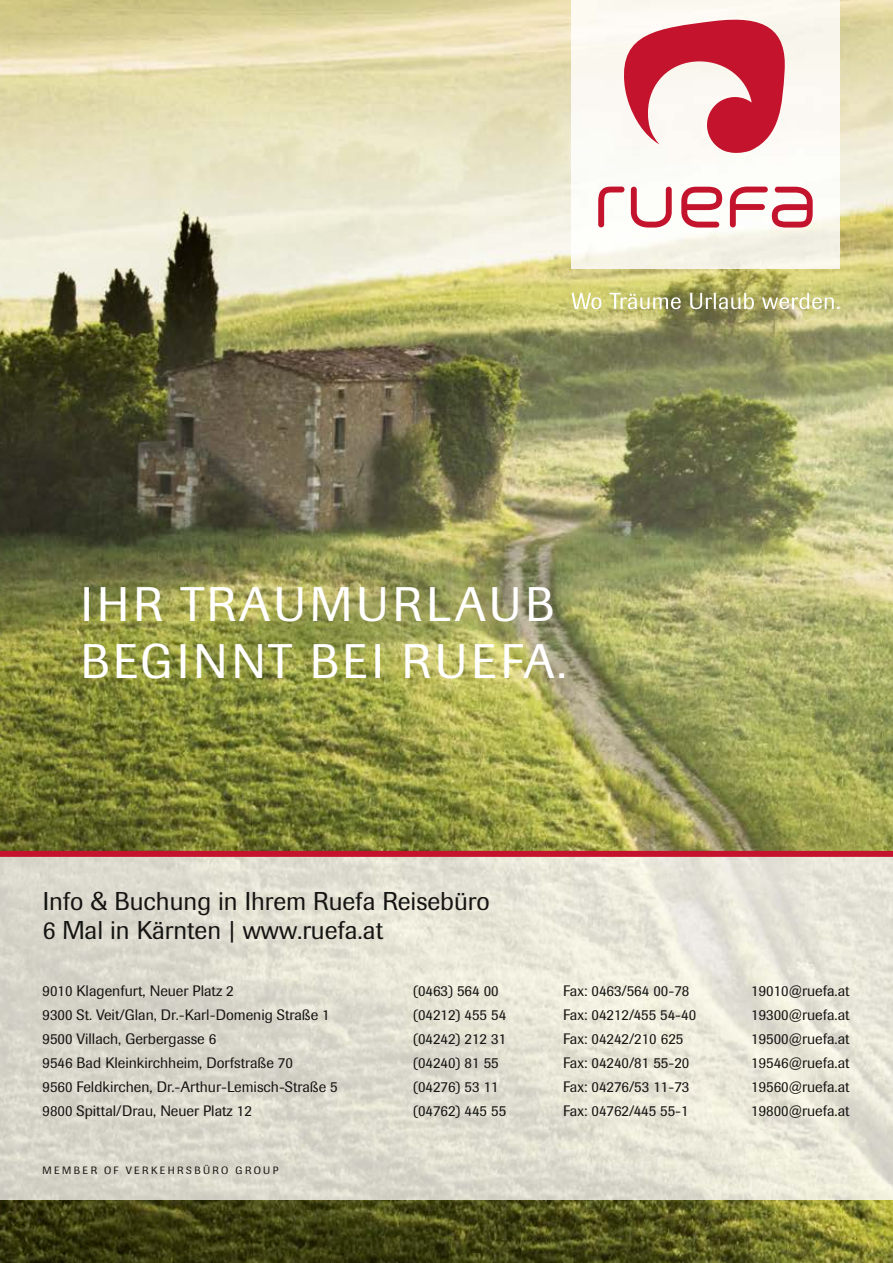
<style>
.page{position:relative;width:893px;height:1263px;background:#fff}
.page>*{position:absolute;margin:0;border:0;box-sizing:border-box;transform-origin:0 0}
.t1{font:48px/57px "Imago";letter-spacing:.09em;color:#fff}
.t2{font:25.5px/28.5px "Imago";color:#141412}
.t3{font:15px "Imago";color:#141412}
.t4{font:10.5px "Imago";letter-spacing:.24em;color:#141412}
</style>
<div class="page">
<img style="left:0;top:0;width:893px;height:1263px">
<img style="left:0;top:857px;width:893px;height:342px">
<svg style="left:571px;top:293px;width:268px;height:16px;background:#c2c18a"></svg>
<img style="left:571px;top:0;width:268px;height:268px">
<svg style="left:620px;top:15px;width:167px;height:138px"></svg>
<svg style="left:598px;top:187px;width:215px;height:41px"></svg>
<div style="left:0;top:851px;width:893px;height:6px;background:#c4142d"></div>
<h1 class="t1" style="left:81px;top:576px;width:487px">IHR TRAUMURLAUB<br>BEGINNT BEI RUEFA.</h1>
<h2 class="t2" style="left:43px;top:887px;width:448px">Info &amp; Buchung in Ihrem Ruefa Reisebüro<br>6 Mal in Kärnten | www.ruefa.at</h2>
<p class="t3" style="left:43px;top:981px;width:193px">9010 Klagenfurt, Neuer Platz 2</p>
<p class="t3" style="left:413px;top:981px;width:87px">(0463) 564 00</p>
<p class="t3" style="left:563px;top:981px;width:128px">Fax: 0463/564 00-78</p>
<p class="t3" style="left:751px;top:981px;width:100px">19010@ruefa.at</p>
<p class="t3" style="left:43px;top:1005px;width:289px">9300 St. Veit/Glan, Dr.-Karl-Domenig Straße 1</p>
<p class="t3" style="left:413px;top:1005px;width:95px">(04212) 455 54</p>
<p class="t3" style="left:563px;top:1005px;width:135px">Fax: 04212/455 54-40</p>
<p class="t3" style="left:751px;top:1005px;width:100px">19300@ruefa.at</p>
<p class="t3" style="left:43px;top:1029px;width:175px">9500 Villach, Gerbergasse 6</p>
<p class="t3" style="left:413px;top:1029px;width:95px">(04242) 212 31</p>
<p class="t3" style="left:563px;top:1029px;width:122px">Fax: 04242/210 625</p>
<p class="t3" style="left:751px;top:1029px;width:100px">19500@ruefa.at</p>
<p class="t3" style="left:43px;top:1053px;width:252px">9546 Bad Kleinkirchheim, Dorfstraße 70</p>
<p class="t3" style="left:413px;top:1053px;width:87px">(04240) 81 55</p>
<p class="t3" style="left:563px;top:1053px;width:128px">Fax: 04240/81 55-20</p>
<p class="t3" style="left:751px;top:1053px;width:100px">19546@ruefa.at</p>
<p class="t3" style="left:43px;top:1077px;width:297px">9560 Feldkirchen, Dr.-Arthur-Lemisch-Straße 5</p>
<p class="t3" style="left:413px;top:1077px;width:87px">(04276) 53 11</p>
<p class="t3" style="left:563px;top:1077px;width:128px">Fax: 04276/53 11-73</p>
<p class="t3" style="left:751px;top:1077px;width:100px">19560@ruefa.at</p>
<p class="t3" style="left:43px;top:1101px;width:211px">9800 Spittal/Drau, Neuer Platz 12</p>
<p class="t3" style="left:413px;top:1101px;width:95px">(04762) 445 55</p>
<p class="t3" style="left:563px;top:1101px;width:127px">Fax: 04762/445 55-1</p>
<p class="t3" style="left:751px;top:1101px;width:100px">19800@ruefa.at</p>
<p class="t4" style="left:43px;top:1164px;width:237px">MEMBER OF VERKEHRSBÜRO GROUP</p>
</div>
